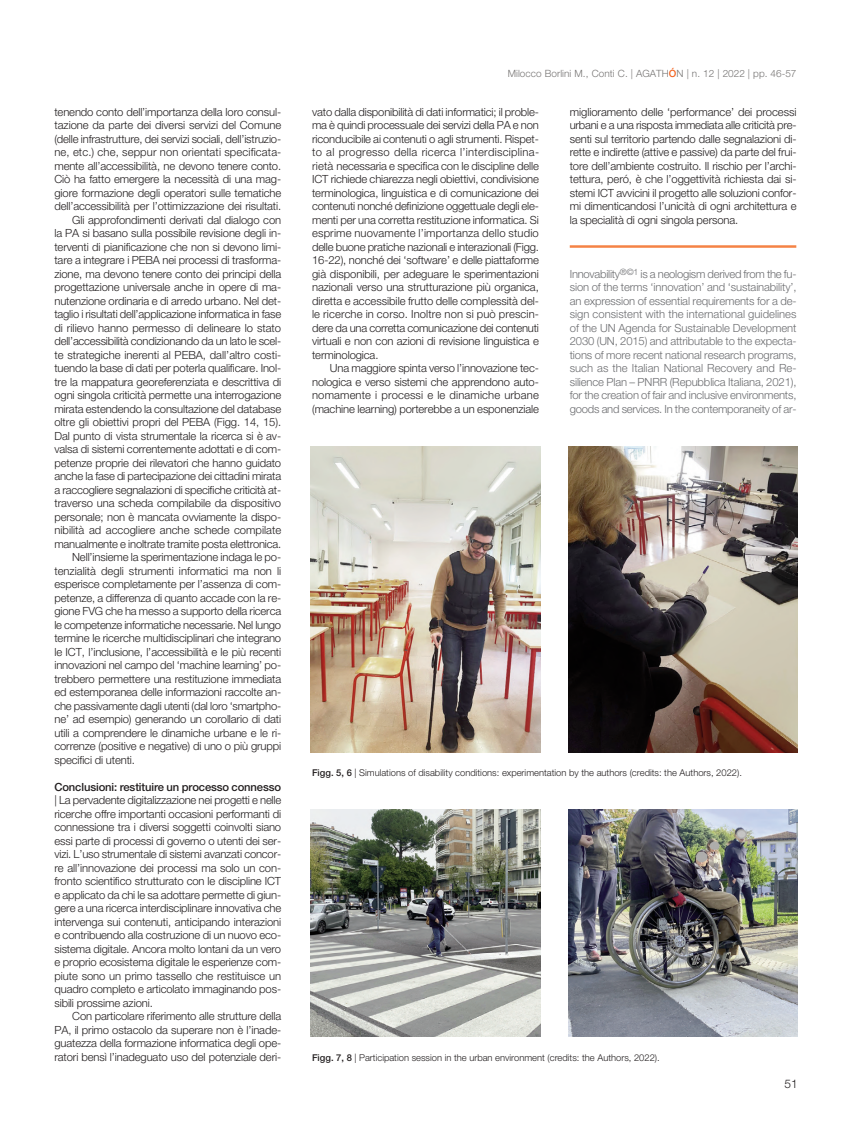
<style>
.page{position:relative;width:851px;height:1134px;background:#fff}
.page>*{position:absolute;margin:0;border:0;box-sizing:border-box;transform-origin:0 0}
.t1{font:300 11.88px "Helvetica Neue LT Std";color:#231f20}
.t2{font:300 11.25px/13.5px "Helvetica Neue LT Std";letter-spacing:-.01em;color:#231f20;text-align:justify}
.t3{font:300 11.25px/13.5px "Helvetica Neue LT Std";letter-spacing:-.02em;color:#6c6d70;text-align:justify}
.t4{font:300 10px "Helvetica Neue LT Std";letter-spacing:.005em;color:#777574}
.t5{font:300 9.38px "Helvetica Neue LT Std";color:#231f20}
.s1{font-weight:500}
.s2{font-weight:500;color:#f36421}
</style>
<div class="page">
<img style="left:311px;top:447px;width:229px;height:305px">
<img style="left:568px;top:447px;width:229px;height:305px">
<img style="left:311px;top:809px;width:229px;height:228px">
<img style="left:568px;top:809px;width:229px;height:228px">
<hr style="left:569px;top:245px;width:227px;height:3px;background:#f58345">
<p class="t2" style="left:54px;top:106px;width:228px">tenendo conto dell’importanza della loro consul&shy;tazione da parte dei diversi servizi del Comune (delle infrastrutture, dei servizi sociali, dell’istruzio&shy;ne, etc.) che, seppur non orientati specificata&shy;mente all’accessibilità, ne devono tenere conto.<br>Ciò ha fatto emergere la necessità di una mag&shy;giore formazione degli operatori sulle tematiche dell’accessibilità per l’ottimizzazione dei risultati.</p>
<p class="t2" style="left:54px;top:214px;width:228px;text-indent:18px">Gli approfondimenti derivati dal dialogo con la PA si basano sulla possibile revisione degli in&shy;terventi di pianificazione che non si devono limi&shy;tare a integrare i PEBA nei processi di trasforma&shy;zione, ma devono tenere conto dei principi della progettazione universale anche in opere di ma&shy;nutenzione ordinaria e di arredo urbano. Nel det&shy;taglio i risultati dell’applicazione informatica in fase di rilievo hanno permesso di delineare lo stato dell’accessibilità condizionando da un lato le scel&shy;te strategiche inerenti al PEBA, dall’altro costi&shy;tuendo la base di dati per poterla qualificare. Inol&shy;tre la mappatura georeferenziata e descrittiva di ogni singola criticità permette una interrogazione mirata estendendo la consultazione del database oltre gli obiettivi propri del PEBA (Figg. 14, 15).<br>Dal punto di vista strumentale la ricerca si è av&shy;valsa di sistemi correntemente adottati e di com&shy;petenze proprie dei rilevatori che hanno guidato anche la fase di partecipazione dei cittadini mirata a raccogliere segnalazioni di specifiche criticità at&shy;traverso una scheda compilabile da dispositivo personale; non è mancata ovviamente la dispo&shy;nibilità ad accogliere anche schede compilate manualmente e inoltrate tramite posta elettronica.</p>
<p class="t2" style="left:54px;top:551px;width:228px;text-indent:18px">Nell’insieme la sperimentazione indaga le po&shy;tenzialità degli strumenti informatici ma non li esperisce completamente per l’assenza di com&shy;petenze, a differenza di quanto accade con la re&shy;gione FVG che ha messo a supporto della ricerca le competenze informatiche necessarie. Nel lungo termine le ricerche multidisciplinari che integrano le ICT, l’inclusione, l’accessibilità e le più recenti innovazioni nel campo del ‘machine learning’ po&shy;trebbero permettere una restituzione immediata ed estemporanea delle informazioni raccolte an&shy;che passivamente dagli utenti (dal loro ‘smartpho&shy;ne’ ad esempio) generando un corollario di dati utili a comprendere le dinamiche urbane e le ri&shy;correnze (positive e negative) di uno o più gruppi specifici di utenti.</p>
<p class="t2" style="left:54px;top:781px;width:228px"><span class="s1">Conclusioni: restituire un processo connesso </span>| La pervadente digitalizzazione nei progetti e nelle ricerche offre importanti occasioni performanti di connessione tra i diversi soggetti coinvolti siano essi parte di processi di governo o utenti dei ser&shy;vizi. L’uso strumentale di sistemi avanzati concor&shy;re all’innovazione dei processi ma solo un con&shy;fronto scientifico strutturato con le discipline ICT e applicato da chi le sa adottare permette di giun&shy;gere a una ricerca interdisciplinare innovativa che intervenga sui contenuti, anticipando interazioni e contribuendo alla costruzione di un nuovo eco&shy;sistema digitale. Ancora molto lontani da un vero e proprio ecosistema digitale le esperienze com&shy;piute sono un primo tassello che restituisce un quadro completo e articolato immaginando pos&shy;sibili prossime azioni.</p>
<p class="t2" style="left:54px;top:1010px;width:228px;text-indent:18px">Con particolare riferimento alle strutture della PA, il primo ostacolo da superare non è l’inade&shy;guatezza della formazione informatica degli ope&shy;ratori bensì l’inadeguato uso del potenziale deri-</p>
<p class="t4" style="left:507px;top:70px;width:290px">Milocco Borlini M., Conti C. | AGATH<span class="s2">Ó</span>N | n. 12 | 2022 | pp. 46-57</p>
<p class="t2" style="left:312px;top:106px;width:228px">vato dalla disponibilità di dati informatici; il proble&shy;ma è quindi processuale dei servizi della PA e non riconducibile ai contenuti o agli strumenti. Rispet&shy;to al progresso della ricerca l’interdisciplina&shy;rietà necessaria e specifica con le discipline delle ICT richiede chiarezza negli obiettivi, condivisione terminologica, linguistica e di comunicazione dei contenuti nonché definizione oggettuale degli ele&shy;menti per una corretta restituzione informatica. Si esprime nuovamente l’importanza dello studio delle buone pratiche nazionali e interazionali (Figg.<br>16-22), nonché dei ‘software’ e delle piattaforme già disponibili, per adeguare le sperimentazioni nazionali verso una strutturazione più organica, diretta e accessibile frutto delle complessità del&shy;le ricerche in corso. Inoltre non si può prescin&shy;dere da una corretta comunicazione dei contenuti virtuali e non con azioni di revisione linguistica e terminologica.</p>
<p class="t2" style="left:312px;top:362px;width:228px;text-indent:18px">Una maggiore spinta verso l’innovazione tec&shy;nologica e verso sistemi che apprendono auto&shy;nomamente i processi e le dinamiche urbane (machine learning) porterebbe a un esponenziale</p>
<p class="t2" style="left:569px;top:106px;width:228px">miglioramento delle ‘performance’ dei processi urbani e a una risposta immediata alle criticità pre&shy;senti sul territorio partendo dalle segnalazioni di&shy;rette e indirette (attive e passive) da parte del frui&shy;tore dell’ambiente costruito. Il rischio per l’archi&shy;tettura, peró, è che l’oggettività richiesta dai si&shy;stemi ICT avvicini il progetto alle soluzioni confor&shy;mi dimenticandosi l’unicità di ogni architettura e la specialità di ogni singola persona.</p>
<p class="t3" style="left:569px;top:268px;width:228px">Innovability<sup>®©1</sup> is a neologism derived from the fu&shy;sion of the terms ‘innovation’ and ‘sustainability’, an expression of essential requirements for a de&shy;sign consistent with the international guidelines of the UN Agenda for Sustainable Development 2030 (UN, 2015) and attributable to the expecta&shy;tions of more recent national research programs, such as the Italian National Recovery and Re&shy;silience Plan – PNRR (Repubblica Italiana, 2021), for the creation of fair and inclusive environments, goods and services. In the contemporaneity of ar-</p>
<p class="t5" style="left:312px;top:769px;width:431px"><span class="s1">Figg. 5, 6</span> | Simulations of disability conditions: experimentation by the authors (credits: the Authors, 2022).</p>
<p class="t5" style="left:312px;top:1054px;width:349px"><span class="s1">Figg. 7, 8</span> | Participation session in the urban environment (credits: the Authors, 2022).</p>
<p class="t1" style="left:784px;top:1079px;width:15px">51</p>
</div>
